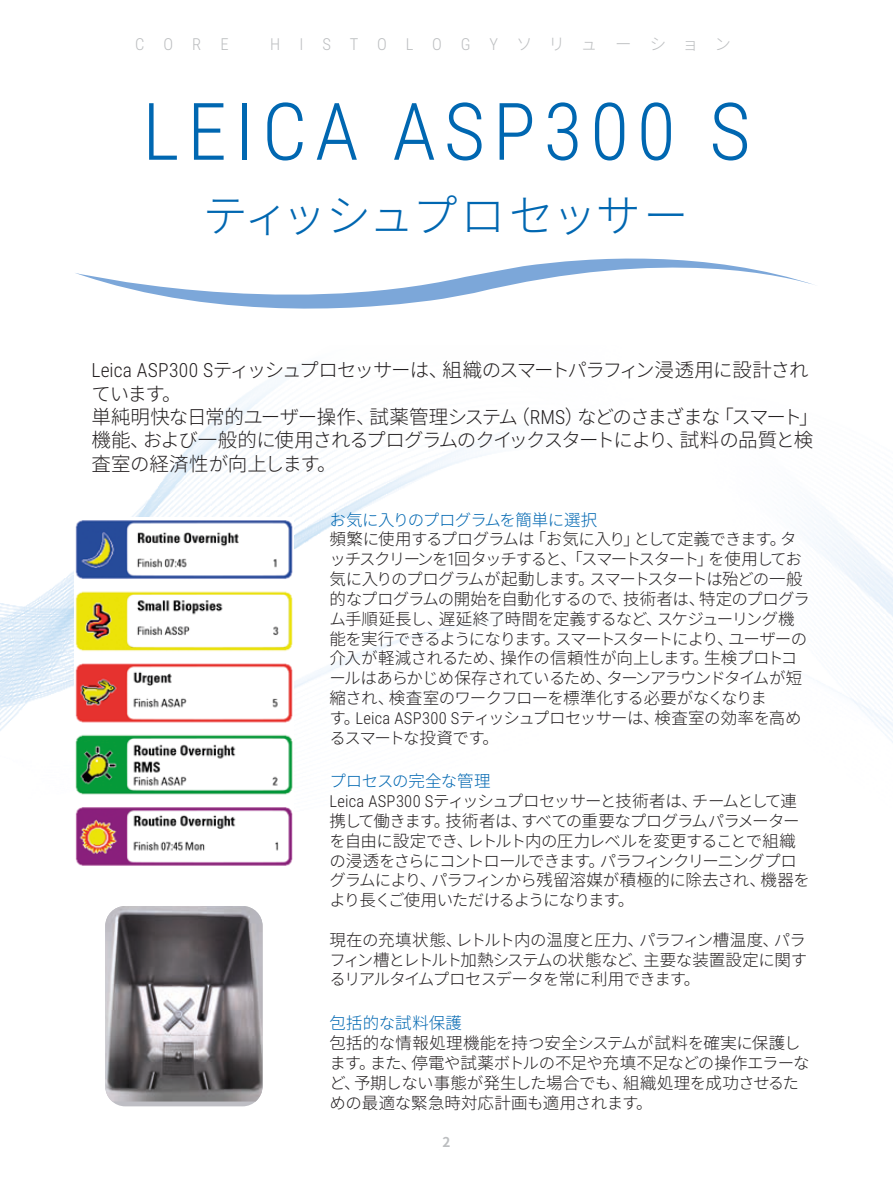
<style>
.page{position:relative;width:893px;height:1191px;background:#fff}
.page>*{position:absolute;margin:0;border:0;box-sizing:border-box;transform-origin:0 0}
.t1{font:300 79.5px "Roboto Condensed";letter-spacing:.1em;color:#0067b1}
.t2{font:300 45px "Noto Sans CJ Kjp";letter-spacing:-.03em;color:#0067b1}
.t3{font:300 19.5px/23.4px "Noto Sans CJ Kjp";letter-spacing:-.065em;color:#231f20}
.t4{font:300 16.5px/19.8px "Noto Sans CJ Kjp";letter-spacing:-.05em;color:#231f20}
.t5{font:300 16.5px/19.8px "Noto Sans CJ Kjp";letter-spacing:-.02em;color:#231f20}
.t6{font:300 16.5px "Roboto Condensed";letter-spacing:1.15em;color:#bcbec0}
.t7{font:300 16.5px "Noto Sans CJ Kjp";letter-spacing:-.025em;color:#0067b1}
.t8{font:300 16.5px "Noto Sans CJ Kjp";letter-spacing:.005em;color:#0067b1}
.t9{font:700 13.5px "Noto Sans CJ Kjp";color:#bcbec0}
.s1{font-family:"Noto Sans CJ Kjp"}
.s2{color:#fff}
.s3{font-family:"Roboto Condensed"}
.s4{color:#0067b1}
</style>
<div class="page">
<img style="left:0;top:380px;width:893px;height:363px">
<img style="left:74px;top:517px;width:219px;height:349px">
<svg style="left:75px;top:258px;width:739px;height:51px"></svg>
<svg style="left:105px;top:906px;width:158px;height:200px"></svg>
<img style="left:105px;top:906px;width:158px;height:195px">
<p class="t6" style="left:135px;top:33px;width:95px">CORE</p>
<p class="t6" style="left:270px;top:33px;width:489px">HISTOLOGY<span class="s1">ソリューション</span><span class="s2">S</span></p>
<h1 class="t1" style="left:142px;top:76px;width:609px">LEICA ASP300 S</h1>
<h2 class="t2" style="left:203px;top:190px;width:487px">ティッシュプロセッサー</h2>
<p class="t3" style="left:91px;top:359px;width:729px"><span class="s3">Leica ASP300 S</span>ティッシュプロセッサーは、組織のスマートパラフィン浸透用に設計されています。<br>単純明快な日常的ユーザー操作、試薬管理システム（<span class="s3">RMS</span>）などのさまざまな「スマート」機能、および一般的に使用されるプログラムのクイックスタートにより、試料の品質と検査室の経済性が向上します。</p>
<p class="t7" style="left:330px;top:510px;width:269px">お気に入りのプログラムを簡単に選択</p>
<p class="t4" style="left:330px;top:530px;width:482px">頻繁に使用するプログラムは「お気に入り」として定義できます。タッチスクリーンを<span class="s3">1</span>回タッチすると、「スマートスタート」を使用してお気に入りのプログラムが起動します。スマートスタートは殆どの一般的なプログラムの開始を自動化するので、技術者は、特定のプログラム手順延長し、遅延終了時間を定義するなど、スケジューリング機能を実行できるようになります。スマートスタートにより、ユーザーの介入が軽減されるため、操作の信頼性が向上します。生検プロトコールはあらかじめ保存されているため、ターンアラウンドタイムが短縮され、検査室のワークフローを標準化する必要がなくなりま<br>す。<span class="s3">Leica ASP300 S</span>ティッシュプロセッサーは、検査室の効率を高めるスマートな投資です。</p>
<p class="t4" style="left:330px;top:771px;width:482px"><span class="s4">プロセスの完全な管理<br></span><span class="s3">Leica ASP300 S</span>ティッシュプロセッサーと技術者は、チームとして連携して働きます。技術者は、すべての重要なプログラムパラメーターを自由に設定でき、レトルト内の圧力レベルを変更することで組織の浸透をさらにコントロールできます。パラフィンクリーニングプログラムにより、パラフィンから残留溶媒が積極的に除去され、機器をより長くご使用いただけるようになります。</p>
<p class="t4" style="left:330px;top:930px;width:479px;text-align:justify">現在の充填状態、レトルト内の温度と圧力、パラフィン槽温度、パラフィン槽とレトルト加熱システムの状態など、主要な装置設定に関するリアルタイムプロセスデータを常に利用できます。</p>
<p class="t8" style="left:330px;top:1014px;width:134px">包括的な試料保護</p>
<p class="t5" style="left:330px;top:1033px;width:481px">包括的な情報処理機能を持つ安全システムが試料を確実に保護します。また、停電や試薬ボトルの不足や充填不足などの操作エラーなど、予期しない事態が発生した場合でも、組織処理を成功させるための最適な緊急時対応計画も適用されます。</p>
<p class="t9" style="left:442px;top:1134px;width:9px">2</p>
</div>
